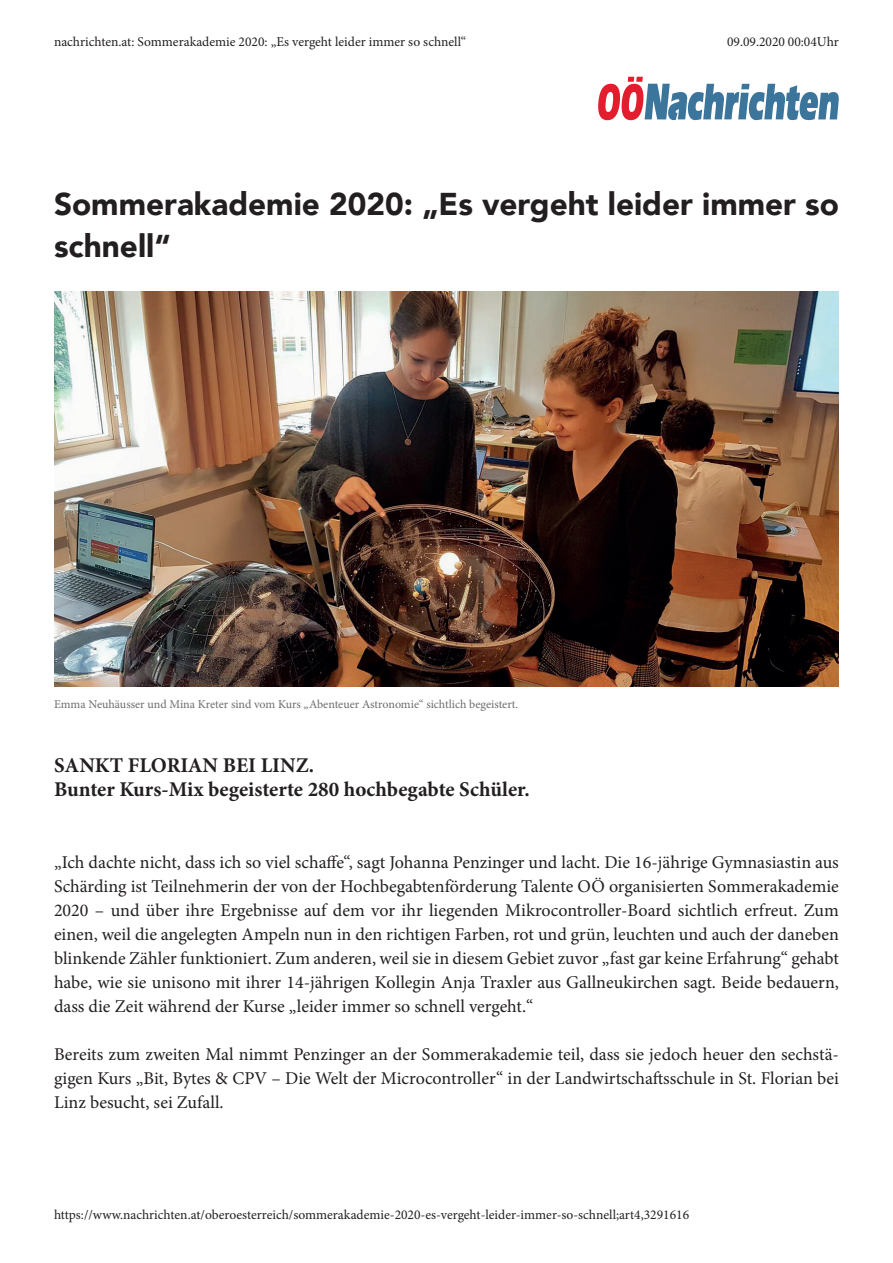
<style>
.page{position:relative;width:893px;height:1263px;background:#fff}
.page>*{position:absolute;margin:0;border:0;box-sizing:border-box;transform-origin:0 0}
.t1{font:900 31.5px/42px "Avenir";color:#231f20}
.t2{font:700 21px "Minion Pro";color:#231f20}
.t3{font:18px/24px "Minion Pro";color:#231f20;text-align:justify}
.t4{font:13.5px "Minion Pro";color:#231f20}
.t5{font:12px "Minion Pro";letter-spacing:-.005em;color:#6c6d70}
</style>
<div class="page">
<img style="left:54px;top:291px;width:785px;height:396px">
<svg style="left:598px;top:77px;width:241px;height:43px"></svg>
<p class="t4" style="left:54px;top:33px;width:414px">nachrichten.at: Sommerakademie 2020: „Es vergeht leider immer so schnell“</p>
<p class="t4" style="left:727px;top:33px;width:113px">09.09.2020 00:04Uhr</p>
<p class="t1" style="left:54px;top:182px;width:786px">Sommerakademie 2020: „Es vergeht leider immer so schnell“</p>
<p class="t5" style="left:54px;top:696px;width:466px">Emma Neuhäusser und Mina Kreter sind vom Kurs „Abenteuer Astronomie“ sichtlich begeistert.</p>
<p class="t2" style="left:54px;top:751px;width:262px">SANKT FLORIAN BEI LINZ.</p>
<p class="t2" style="left:54px;top:775px;width:477px">Bunter Kurs-Mix begeisterte 280 hochbegabte Schüler.</p>
<p class="t3" style="left:54px;top:850px;width:787px">„Ich dachte nicht, dass ich so viel schaffe“, sagt Johanna Penzinger und lacht. Die 16-jährige Gymnasiastin aus Schärding ist Teilnehmerin der von der Hochbegabtenförderung Talente OÖ organisierten Sommerakademie 2020 – und über ihre Ergebnisse auf dem vor ihr liegenden Mikrocontroller-Board sichtlich erfreut. Zum einen, weil die angelegten Ampeln nun in den richtigen Farben, rot und grün, leuchten und auch der daneben blinkende Zähler funktioniert. Zum anderen, weil sie in diesem Gebiet zuvor „fast gar keine Erfahrung“ gehabt habe, wie sie unisono mit ihrer 14-jährigen Kollegin Anja Traxler aus Gallneukirchen sagt. Beide bedauern, dass die Zeit während der Kurse „leider immer so schnell vergeht.“</p>
<p class="t3" style="left:54px;top:1042px;width:787px">Bereits zum zweiten Mal nimmt Penzinger an der Sommerakademie teil, dass sie jedoch heuer den sechstä&shy;gigen Kurs „Bit, Bytes &amp; CPV – Die Welt der Microcontroller“ in der Landwirtschaftsschule in St. Florian bei Linz besucht, sei Zufall.</p>
<p class="t4" style="left:54px;top:1205px;width:637px">https://www.nachrichten.at/oberoesterreich/sommerakademie-2020-es-vergeht-leider-immer-so-schnell;art4,3291616</p>
</div>
